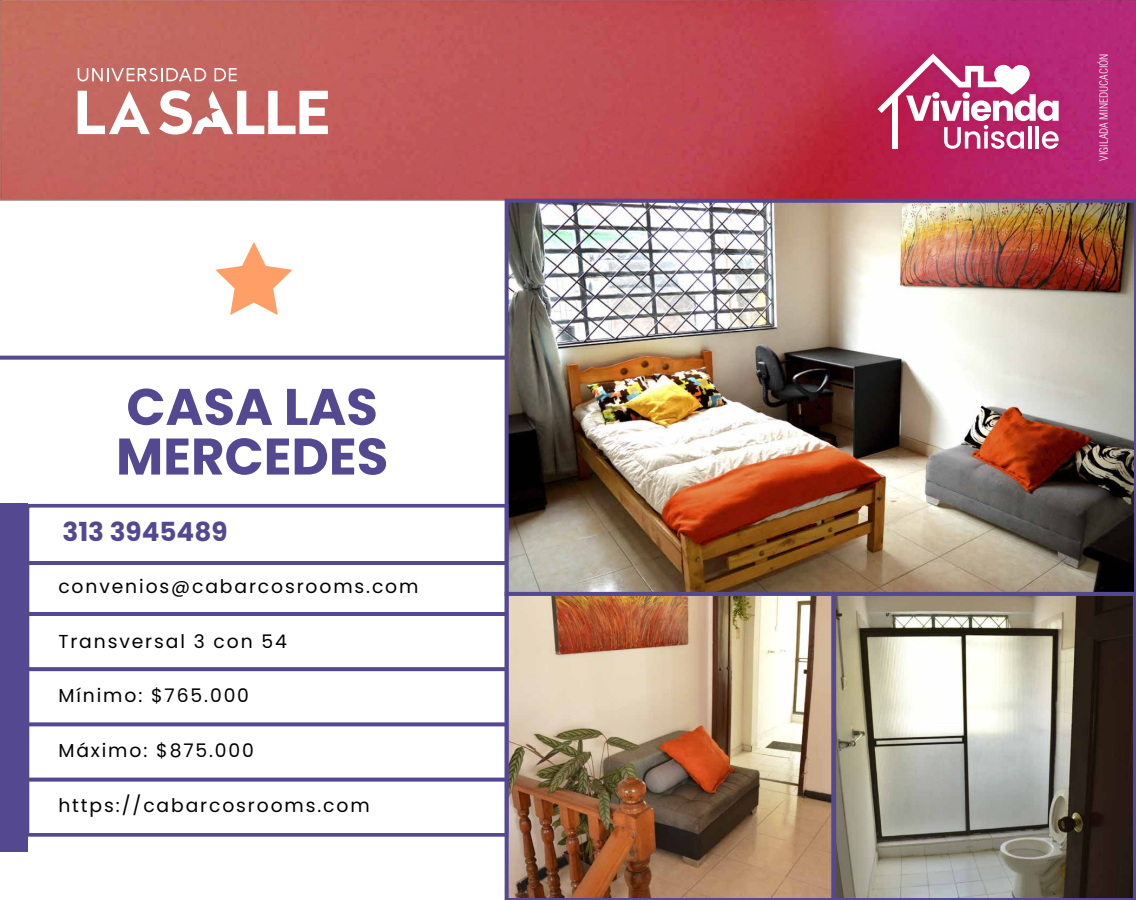
<style>
.page{position:relative;width:1136px;height:900px;background:#fff}
.page>*{position:absolute;margin:0;border:0;box-sizing:border-box;transform-origin:0 0}
.t1{font:700 51.38px/49.7px "Poppins";color:#544991}
.t2{font:700 26.25px "Poppins";color:#544991}
.t3{font:18.75px "Poppins";letter-spacing:.1em;color:#000}
.t4{font:300 condensed 11.02px "Helvetica LT Std";color:#fff}
</style>
<div class="page">
<svg style="left:215px;top:242px;width:77px;height:73px"></svg>
<img style="left:0;top:0;width:1136px;height:201px">
<img style="left:859px;top:36px;width:217px;height:131px">
<svg style="left:877px;top:54px;width:181px;height:95px"></svg>
<svg style="left:78px;top:91px;width:72px;height:43px"></svg>
<svg style="left:159px;top:90px;width:169px;height:45px"></svg>
<svg style="left:78px;top:68px;width:128px;height:13px"></svg>
<svg style="left:214px;top:68px;width:23px;height:13px"></svg>
<img style="left:504px;top:199px;width:632px;height:393px">
<img style="left:504px;top:592px;width:328px;height:308px">
<svg style="left:832px;top:592px;width:304px;height:308px;background:#8d8981"></svg>
<hr style="left:27px;top:561px;width:481px;height:4px;background:#544991">
<hr style="left:27px;top:612px;width:481px;height:4px;background:#544991">
<svg style="left:31px;top:667px;width:472px;height:4px;background:#5a4f94"></svg>
<svg style="left:31px;top:722px;width:472px;height:4px;background:#645a9b"></svg>
<svg style="left:31px;top:778px;width:472px;height:4px;background:#63599b"></svg>
<svg style="left:0;top:356px;width:508px;height:4px;background:#62589a"></svg>
<div style="left:26px;top:504px;width:482px;height:333px;border:4px solid #544991"></div>
<div style="left:0;top:504px;width:27px;height:348px;background:#544991"></div>
<h1 class="t1" style="left:116px;top:382px;width:274px">CASA LAS<br>MERCEDES</h1>
<h2 class="t2" style="left:62px;top:517px;width:166px">313 3945489</h2>
<p class="t3" style="left:58px;top:575px;width:361px">convenios@cabarcosrooms.com</p>
<p class="t3" style="left:58px;top:630px;width:230px">Transversal 3 con 54</p>
<p class="t3" style="left:58px;top:685px;width:192px">Mínimo: $765.000</p>
<p class="t3" style="left:58px;top:740px;width:197px">Máximo: $875.000</p>
<p class="t3" style="left:58px;top:794px;width:313px">https://cabarcosrooms.com</p>
<p class="t4" style="left:1096px;top:161px;width:109px;rotate:-90deg">VIGILADA MINEDUCACIÓN</p>
</div>
